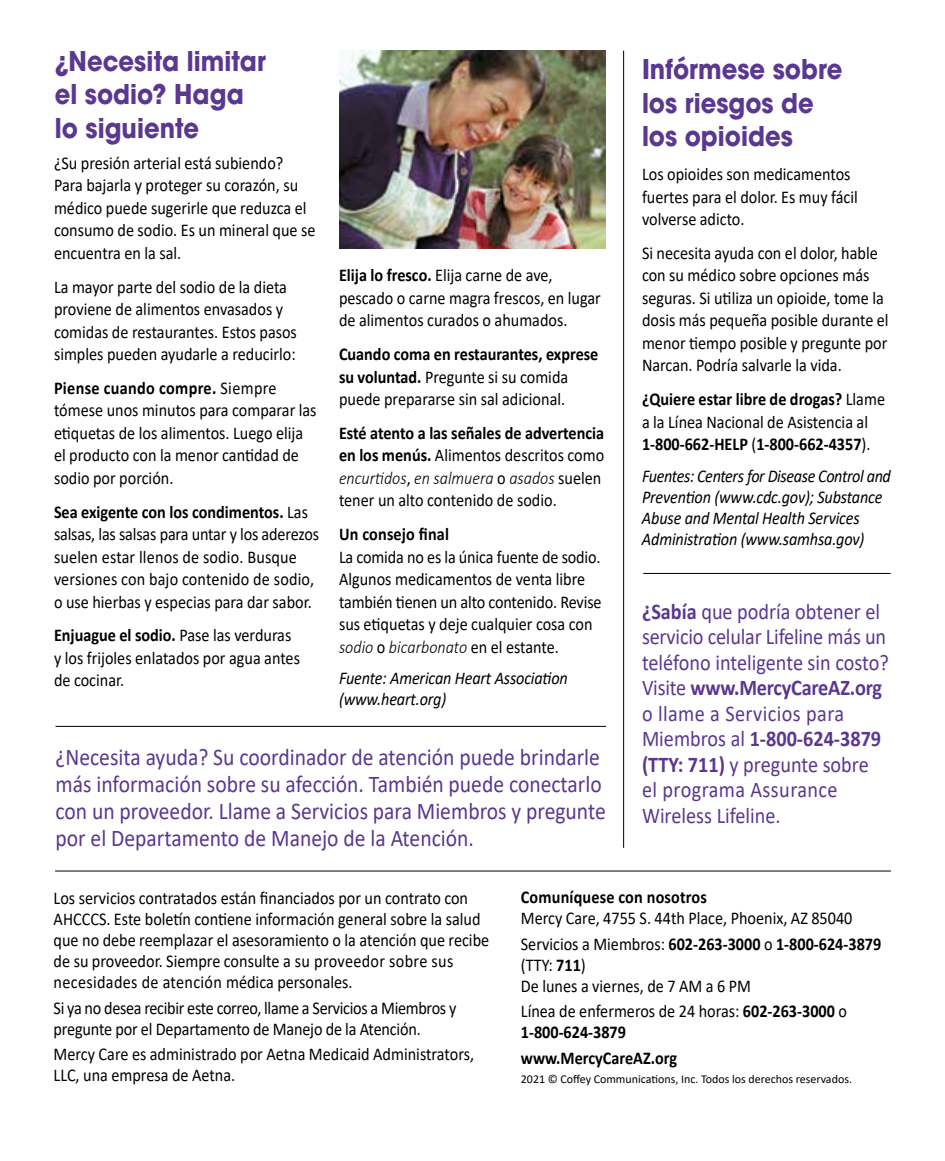
<style>
.page{position:relative;width:945px;height:1161px;background:#fff}
.page>*{position:absolute;margin:0;border:0;box-sizing:border-box;transform-origin:0 0}
.t1{font:700 27px/33.8px "ITC Avant Garde Pro";color:#5a3790;scale:.9 1}
.t2{font:24px/27px "Calibri";color:#5a3790;scale:.9 1}
.t3{font:22.5px/25.5px "Calibri";letter-spacing:-.005em;color:#5a3790;scale:.9 1}
.t4{font:18px/22.5px "Calibri";color:#000;scale:.9 1}
.t5{font:italic 18px/21px "Calibri";letter-spacing:-.015em;color:#000;scale:.9 1}
.t6{font:700 18px/22.5px "Calibri";color:#000;scale:.9 1}
.t7{font:18px/21px "Calibri";letter-spacing:-.02em;color:#000;scale:.9 1}
.t8{font:12px "Calibri";color:#000}
.s1{font-weight:700}
.s2{font-weight:300;font-style:italic}
.s3{font-weight:400}
</style>
<div class="page">
<hr style="left:56px;top:726px;width:550px;height:1px;background:#000">
<hr style="left:643px;top:573px;width:248px;height:1px;background:#000">
<hr style="left:623px;top:51px;width:1px;height:797px;background:#000">
<hr style="left:55px;top:871px;width:836px;height:1px;background:#000">
<img style="left:339px;top:51px;width:267px;height:197px">
<h2 class="t1" style="left:55px;top:43px;width:236px">¿Necesita limitar el sodio? Haga lo siguiente</h2>
<p class="t4" style="left:54px;top:151px;width:292px">¿Su presión arterial está subiendo?<br>Para bajarla y proteger su corazón, su médico puede sugerirle que reduzca el consumo de sodio. Es un mineral que se encuentra en la sal.</p>
<p class="t4" style="left:54px;top:275px;width:271px">La mayor parte del sodio de la dieta proviene de alimentos envasados y comidas de restaurantes. Estos pasos simples pueden ayudarle a reducirlo:</p>
<p class="t4" style="left:54px;top:376px;width:293px"><span class="s1">Piense cuando compre.</span> Siempre tómese unos minutos para comparar las etiquetas de los alimentos. Luego elija el producto con la menor cantidad de sodio por porción.</p>
<p class="t4" style="left:54px;top:500px;width:296px"><span class="s1">Sea exigente con los condimentos.</span> Las salsas, las salsas para untar y los aderezos suelen estar llenos de sodio. Busque versiones con bajo contenido de sodio, o use hierbas y especias para dar sabor.</p>
<p class="t4" style="left:54px;top:624px;width:275px"><span class="s1">Enjuague el sodio.</span> Pase las verduras y los frijoles enlatados por agua antes de cocinar.</p>
<p class="t4" style="left:339px;top:264px;width:292px"><span class="s1">Elija lo fresco.</span> Elija carne de ave, pescado o carne magra frescos, en lugar de alimentos curados o ahumados.</p>
<p class="t4" style="left:339px;top:342px;width:290px"><span class="s1">Cuando coma en restaurantes, exprese su voluntad.</span> Pregunte si su comida puede prepararse sin sal adicional.</p>
<p class="t4" style="left:339px;top:421px;width:296px"><span class="s1">Esté atento a las señales de advertencia en los menús.</span> Alimentos descritos como <span class="s2">encurtidos</span>, <span class="s2">en salmuera</span> o <span class="s2">asados</span> suelen tener un alto contenido de sodio.</p>
<p class="t6" style="left:339px;top:523px;width:124px">Un consejo final</p>
<p class="t4" style="left:339px;top:545px;width:293px">La comida no es la única fuente de sodio.<br>Algunos medicamentos de venta libre también tienen un alto contenido. Revise sus etiquetas y deje cualquier cosa con <span class="s2">sodio</span> o <span class="s2">bicarbonato</span> en el estante.</p>
<p class="t5" style="left:339px;top:667px;width:256px">Fuente: American Heart Association (www.heart.org)</p>
<p class="t2" style="left:56px;top:743px;width:613px">¿Necesita ayuda? Su coordinador de atención puede brindarle más información sobre su afección. También puede conectarlo con un proveedor. Llame a Servicios para Miembros y pregunte por el Departamento de Manejo de la Atención.</p>
<h2 class="t1" style="left:642px;top:52px;width:224px">Infórmese sobre los riesgos de los opioides</h2>
<p class="t4" style="left:642px;top:162px;width:241px">Los opioides son medicamentos fuertes para el dolor. Es muy fácil volverse adicto.</p>
<p class="t4" style="left:642px;top:241px;width:276px">Si necesita ayuda con el dolor, hable con su médico sobre opciones más seguras. Si utiliza un opioide, tome la dosis más pequeña posible durante el menor tiempo posible y pregunte por Narcan. Podría salvarle la vida.</p>
<p class="t6" style="left:642px;top:388px;width:272px">¿Quiere estar libre de drogas? <span class="s3">Llame a la Línea Nacional de Asistencia al<br></span>1-800-662-HELP <span class="s3">(</span>1-800-662-4357<span class="s3">).</span></p>
<p class="t5" style="left:642px;top:464px;width:278px">Fuentes: Centers for Disease Control and Prevention (www.cdc.gov); Substance Abuse and Mental Health Services Administration (www.samhsa.gov)</p>
<p class="t3" style="left:642px;top:598px;width:276px"><span class="s1">¿Sabía</span> que podría obtener el servicio celular Lifeline más un teléfono inteligente sin costo?<br>Visite <span class="s1">www.MercyCareAZ.org </span>o llame a Servicios para<br>Miembros al <span class="s1">1-800-624-3879 (TTY: 711)</span> y pregunte sobre el programa Assurance<br>Wireless Lifeline.</p>
<p class="t4" style="left:54px;top:887px;width:486px;line-height:21px">Los servicios contratados están financiados por un contrato con AHCCCS. Este boletín contiene información general sobre la salud que no debe reemplazar el asesoramiento o la atención que recibe de su proveedor. Siempre consulte a su proveedor sobre sus necesidades de atención médica personales.</p>
<p class="t7" style="left:54px;top:997px;width:449px">Si ya no desea recibir este correo, llame a Servicios a Miembros y pregunte por el Departamento de Manejo de la Atención.</p>
<p class="t4" style="left:54px;top:1043px;width:469px;line-height:21px">Mercy Care es administrado por Aetna Medicaid Administrators,<br>LLC, una empresa de Aetna.</p>
<p class="t6" style="left:521px;top:886px;width:208px">Comuníquese con nosotros</p>
<p class="t4" style="left:521px;top:905px;width:402px;line-height:25.5px">Mercy Care, 4755 S. 44th Place, Phoenix, AZ 85040<br>Servicios a Miembros: <span class="s1">602-263-3000</span> o <span class="s1">1-800-624-3879</span></p>
<p class="t4" style="left:521px;top:953px;width:74px">(TTY: <span class="s1">711</span>)</p>
<p class="t4" style="left:521px;top:973px;width:364px;line-height:25.5px">De lunes a viernes, de 7 AM a 6 PM<br>Línea de enfermeros de 24 horas: <span class="s1">602-263-3000</span> o</p>
<p class="t6" style="left:521px;top:1021px;width:118px">1-800-624-3879</p>
<p class="t6" style="left:521px;top:1046px;width:175px">www.MercyCareAZ.org</p>
<p class="t8" style="left:521px;top:1071px;width:333px">2021 © Coffey Communications, Inc. Todos los derechos reservados.</p>
</div>
